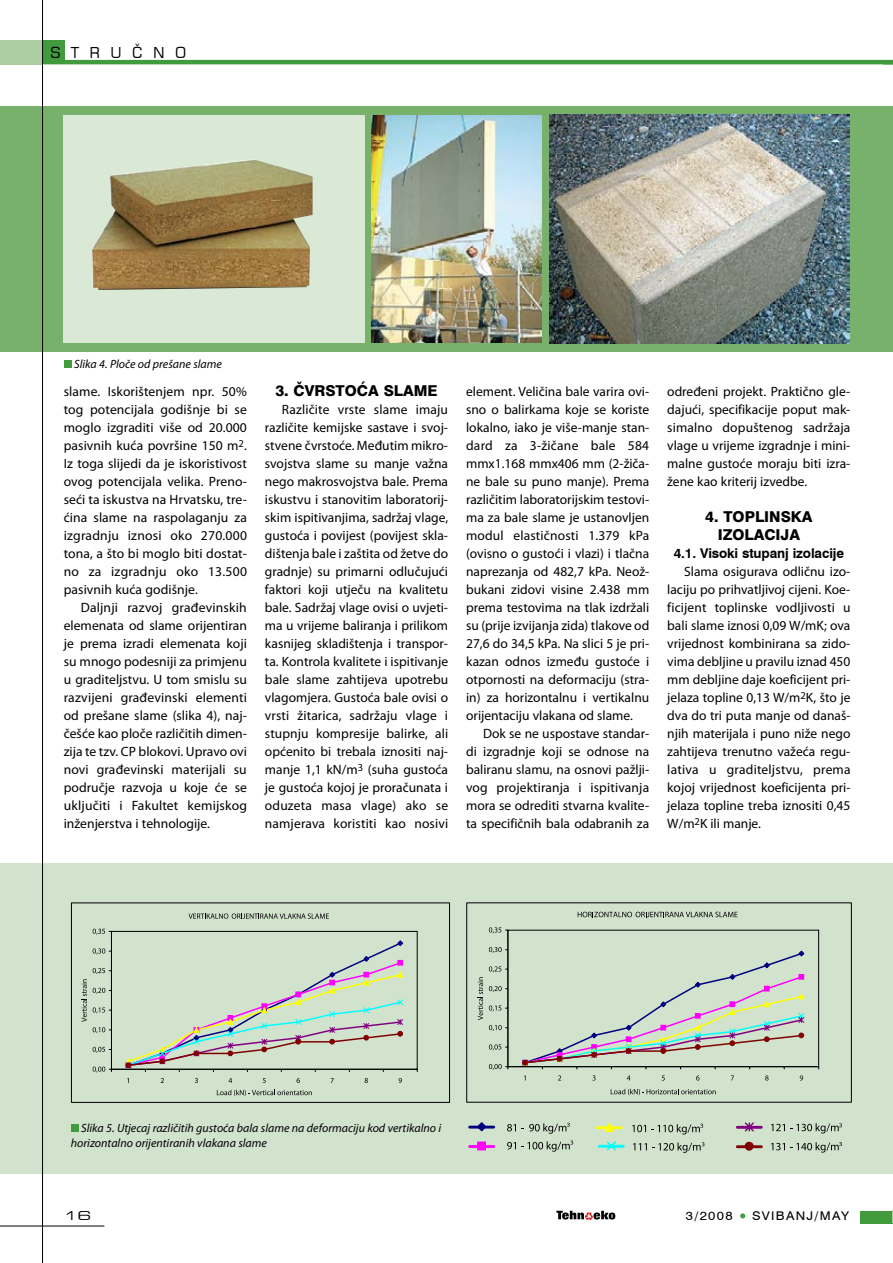
<style>
.page{position:relative;width:893px;height:1263px;background:#fff}
.page>*{position:absolute;margin:0;border:0;box-sizing:border-box;transform-origin:0 0}
.t1{font:800 15px/18px "Swiss 721 BT";color:#000;text-align:center}
.t2{font:15px "Square 721 BT";letter-spacing:.7em;color:#000}
.t3{font:13.5px/18px "Myriad Pro";color:#000;text-align:justify}
.t4{font:700 13.5px "Swiss 721 BT";letter-spacing:-.01em;color:#000}
.t5{font:italic 12px/14.4px "Myriad Pro";color:#000}
.t6{font:12px "Swiss 721 BT";letter-spacing:.1em;color:#000;scale:1.1 1}
.t7{font:expanded 12px "Square 721 BT";color:#000;scale:1.2 1}
.s1{font-stretch:condensed;color:#419a3c}
</style>
<div class="page">
<hr style="left:0;top:1226px;width:104px;height:1px;background:#000">
<svg style="left:740px;top:1213px;width:6px;height:6px"></svg>
<hr style="left:0;top:60px;width:893px;height:4px;background:#419a3c">
<div style="left:0;top:41px;width:43px;height:24px;background:#adcea2"></div>
<div style="left:43px;top:41px;width:22px;height:23px;background:#419a3c"></div>
<div style="left:860px;top:1211px;width:33px;height:12px;background:#419a3c"></div>
<svg style="left:556px;top:1211px;width:59px;height:9px"></svg>
<svg style="left:892px;top:1210px;width:1px;height:12px"></svg>
<div style="left:0;top:106px;width:893px;height:246px;background:#78b16b"></div>
<div style="left:64px;top:115px;width:301px;height:228px;background:#dae8d6"></div>
<img style="left:92px;top:159px;width:221px;height:131px">
<img style="left:372px;top:116px;width:170px;height:227px">
<img style="left:550px;top:115px;width:299px;height:229px">
<div style="left:64px;top:360px;width:8px;height:8px;background:#419a3c"></div>
<div style="left:0;top:863px;width:893px;height:311px;background:#d1e3cc"></div>
<div style="left:71px;top:903px;width:379px;height:199px;border:1px solid #000"></div>
<div style="left:111px;top:931px;width:306px;height:138px;border:1px solid #000"></div>
<hr style="left:111px;top:931px;width:1px;height:138px;background:#000">
<hr style="left:111px;top:1069px;width:306px;height:1px;background:#000">
<svg style="left:125px;top:940px;width:279px;height:131px"></svg>
<svg style="left:93px;top:1066px;width:19px;height:6px"></svg>
<svg style="left:93px;top:1047px;width:18px;height:6px"></svg>
<svg style="left:93px;top:1027px;width:18px;height:6px"></svg>
<svg style="left:93px;top:1007px;width:18px;height:6px"></svg>
<svg style="left:93px;top:988px;width:18px;height:6px"></svg>
<svg style="left:93px;top:968px;width:18px;height:6px"></svg>
<svg style="left:93px;top:948px;width:18px;height:6px"></svg>
<svg style="left:93px;top:929px;width:18px;height:6px"></svg>
<svg style="left:195px;top:1078px;width:3px;height:5px"></svg>
<svg style="left:229px;top:1078px;width:3px;height:5px"></svg>
<svg style="left:263px;top:1078px;width:3px;height:5px"></svg>
<svg style="left:297px;top:1078px;width:3px;height:5px"></svg>
<svg style="left:365px;top:1078px;width:3px;height:5px"></svg>
<svg style="left:399px;top:1078px;width:3px;height:5px"></svg>
<svg style="left:217px;top:1090px;width:95px;height:6px"></svg>
<svg style="left:81px;top:979px;width:6px;height:43px"></svg>
<div style="left:466px;top:903px;width:386px;height:199px;border:1px solid #000"></div>
<hr style="left:508px;top:930px;width:1px;height:137px;background:#000">
<hr style="left:508px;top:1066px;width:311px;height:1px;background:#000">
<svg style="left:521px;top:950px;width:284px;height:119px"></svg>
<svg style="left:489px;top:1064px;width:20px;height:6px"></svg>
<svg style="left:489px;top:1044px;width:19px;height:6px"></svg>
<svg style="left:489px;top:1025px;width:19px;height:6px"></svg>
<svg style="left:489px;top:1005px;width:19px;height:6px"></svg>
<svg style="left:489px;top:986px;width:19px;height:6px"></svg>
<svg style="left:489px;top:966px;width:19px;height:6px"></svg>
<svg style="left:489px;top:947px;width:19px;height:6px"></svg>
<svg style="left:489px;top:927px;width:19px;height:6px"></svg>
<svg style="left:592px;top:1075px;width:4px;height:5px"></svg>
<svg style="left:627px;top:1075px;width:3px;height:5px"></svg>
<svg style="left:662px;top:1075px;width:3px;height:5px"></svg>
<svg style="left:696px;top:1075px;width:3px;height:5px"></svg>
<svg style="left:765px;top:1075px;width:3px;height:5px"></svg>
<svg style="left:800px;top:1075px;width:3px;height:5px"></svg>
<svg style="left:611px;top:1089px;width:105px;height:6px"></svg>
<svg style="left:478px;top:977px;width:5px;height:43px"></svg>
<svg style="left:189px;top:913px;width:140px;height:6px"></svg>
<svg style="left:578px;top:912px;width:160px;height:5px"></svg>
<div style="left:71px;top:1124px;width:8px;height:8px;background:#419a3c"></div>
<hr style="left:470px;top:1126px;width:24px;height:2px;background:#000080">
<svg style="left:476px;top:1122px;width:12px;height:10px"></svg>
<hr style="left:470px;top:1145px;width:24px;height:3px;background:#f0f">
<div style="left:478px;top:1142px;width:7px;height:8px;background:#f0f"></div>
<div style="left:477px;top:1141px;width:9px;height:9px;border:1px solid #f0f"></div>
<hr style="left:597px;top:1126px;width:24px;height:3px;background:#ff0">
<svg style="left:603px;top:1122px;width:12px;height:10px"></svg>
<hr style="left:599px;top:1145px;width:24px;height:3px;background:#0ff">
<svg style="left:605px;top:1141px;width:12px;height:10px"></svg>
<hr style="left:737px;top:1126px;width:24px;height:3px;background:#800080">
<svg style="left:743px;top:1122px;width:12px;height:10px"></svg>
<hr style="left:737px;top:1145px;width:24px;height:3px;background:#800000">
<div style="left:745px;top:1142px;width:8px;height:8px;background:#800000;border-radius:50%"></div>
<div style="left:745px;top:1142px;width:9px;height:9px;border:1px solid #800000;border-radius:50%"></div>
<svg style="left:507px;top:1123px;width:63px;height:11px"></svg>
<hr style="left:42px;top:0;width:1px;height:1263px;background:#000">
<svg style="left:507px;top:1140px;width:66px;height:12px"></svg>
<svg style="left:632px;top:1124px;width:71px;height:10px"></svg>
<svg style="left:633px;top:1142px;width:71px;height:11px"></svg>
<svg style="left:771px;top:1123px;width:71px;height:10px"></svg>
<svg style="left:771px;top:1142px;width:71px;height:10px"></svg>
<p class="t2" style="left:50px;top:43px;width:138px">STRUČNO</p>
<p class="t5" style="left:74px;top:356px;width:149px">Slika 4. Ploče od prešane slame</p>
<p class="t3" style="left:64px;top:382px;width:185px">slame. Iskorištenjem npr. 50% tog potencijala godišnje bi se moglo izgraditi više od 20.000 pasivnih kuća površine 150 m<sup>2</sup>.<br>Iz toga slijedi da je iskoristivost ovog potencijala velika. Preno&shy;seći ta iskustva na Hrvatsku, tre&shy;ćina slame na raspolaganju za izgradnju iznosi oko 270.000 tona, a što bi moglo biti dostat&shy;no za izgradnju oko 13.500 pasivnih kuća godišnje.</p>
<p class="t3" style="left:64px;top:598px;width:185px;text-indent:17px">Daljnji razvoj građevinskih elemenata od slame orijentiran je prema izradi elemenata koji su mnogo podesniji za primjenu u graditeljstvu. U tom smislu su razvijeni građevinski elementi od prešane slame (slika 4), naj&shy;češće kao ploče različitih dimen&shy;zija te tzv. CP blokovi. Upravo ovi novi građevinski materijali su područje razvoja u koje će se uključiti i Fakultet kemijskog inženjerstva i tehnologije.</p>
<p class="t1" style="left:275px;top:382px;width:164px">3. ČVRSTOĆA SLAME</p>
<p class="t3" style="left:265px;top:400px;width:185px;text-indent:17px">Različite vrste slame imaju različite kemijske sastave i svoj&shy;stvene čvrstoće. Međutim mikro&shy;svojstva slame su manje važna nego makrosvojstva bale. Prema iskustvu i stanovitim laboratorij&shy;skim ispitivanjima, sadržaj vlage, gustoća i povijest (povijest skla&shy;dištenja bale i zaštita od žetve do gradnje) su primarni odlučujući faktori koji utječu na kvalitetu bale. Sadržaj vlage ovisi o uvjeti&shy;ma u vrijeme baliranja i prilikom kasnijeg skladištenja i transpor&shy;ta. Kontrola kvalitete i ispitivanje bale slame zahtijeva upotrebu vlagomjera. Gustoća bale ovisi o vrsti žitarica, sadržaju vlage i stupnju kompresije balirke, ali općenito bi trebala iznositi naj&shy;manje 1,1 kN/m<sup>3</sup> (suha gustoća je gustoća kojoj je proračunata i oduzeta masa vlage) ako se namjerava koristiti kao nosivi</p>
<p class="t3" style="left:466px;top:382px;width:185px">element. Veličina bale varira ovi&shy;sno o balirkama koje se koriste lokalno, iako je više-manje stan&shy;dard za 3-žičane bale 584 mmx1.168 mmx406 mm (2-žiča&shy;ne bale su puno manje). Prema različitim laboratorijskim testovi&shy;ma za bale slame je ustanovljen modul elastičnosti 1.379 kPa (ovisno o gustoći i vlazi) i tlačna naprezanja od 482,7 kPa. Neož&shy;bukani zidovi visine 2.438 mm prema testovima na tlak izdržali su (prije izvijanja zida) tlakove od 27,6 do 34,5 kPa. Na slici 5 je pri&shy;kazan odnos između gustoće i otpornosti na deformaciju (stra&shy;in) za horizontalnu i vertikalnu orijentaciju vlakana od slame.</p>
<p class="t3" style="left:466px;top:724px;width:185px;text-indent:17px">Dok se ne uspostave standar&shy;di izgradnje koji se odnose na baliranu slamu, na osnovi pažlji&shy;vog projektiranja i ispitivanja mora se odrediti stvarna kvalite&shy;ta specifičnih bala odabranih za</p>
<p class="t3" style="left:667px;top:382px;width:185px">određeni projekt. Praktično gle&shy;dajući, specifikacije poput mak&shy;simalno dopuštenog sadržaja vlage u vrijeme izgradnje i mini&shy;malne gustoće moraju biti izra&shy;žene kao kriterij izvedbe.</p>
<p class="t1" style="left:705px;top:508px;width:109px">4. TOPLINSKA<br>IZOLACIJA</p>
<p class="t4" style="left:674px;top:545px;width:172px">4.1. Visoki stupanj izolacije</p>
<p class="t3" style="left:667px;top:562px;width:185px;text-indent:17px">Slama osigurava odličnu izo&shy;laciju po prihvatljivoj cijeni. Koe&shy;ficijent toplinske vodljivosti u bali slame iznosi 0,09 W/mK; ova vrijednost kombinirana sa zido&shy;vima debljine u pravilu iznad 450 mm debljine daje koeficijent pri&shy;jelaza topline 0,13 W/m<sup>2</sup>K, što je dva do tri puta manje od današ&shy;njih materijala i puno niže nego zahtijeva trenutno važeća regu&shy;lativa u graditeljstvu, prema kojoj vrijednost koeficijenta pri&shy;jelaza topline treba iznositi 0,45<br>W/m<sup>2</sup>K ili manje.</p>
<p class="t5" style="left:71px;top:1121px;width:372px;text-indent:10px">Slika 5. Utjecaj različitih gustoća bala slame na deformaciju kod vertikalno i horizontalno orijentiranih vlakana slame</p>
<p class="t7" style="left:64px;top:1208px;width:24px">16</p>
<p class="t6" style="left:686px;top:1209px;width:150px">3/2008 <span class="s1">•</span> SVIBANJ/MAY</p>
</div>
